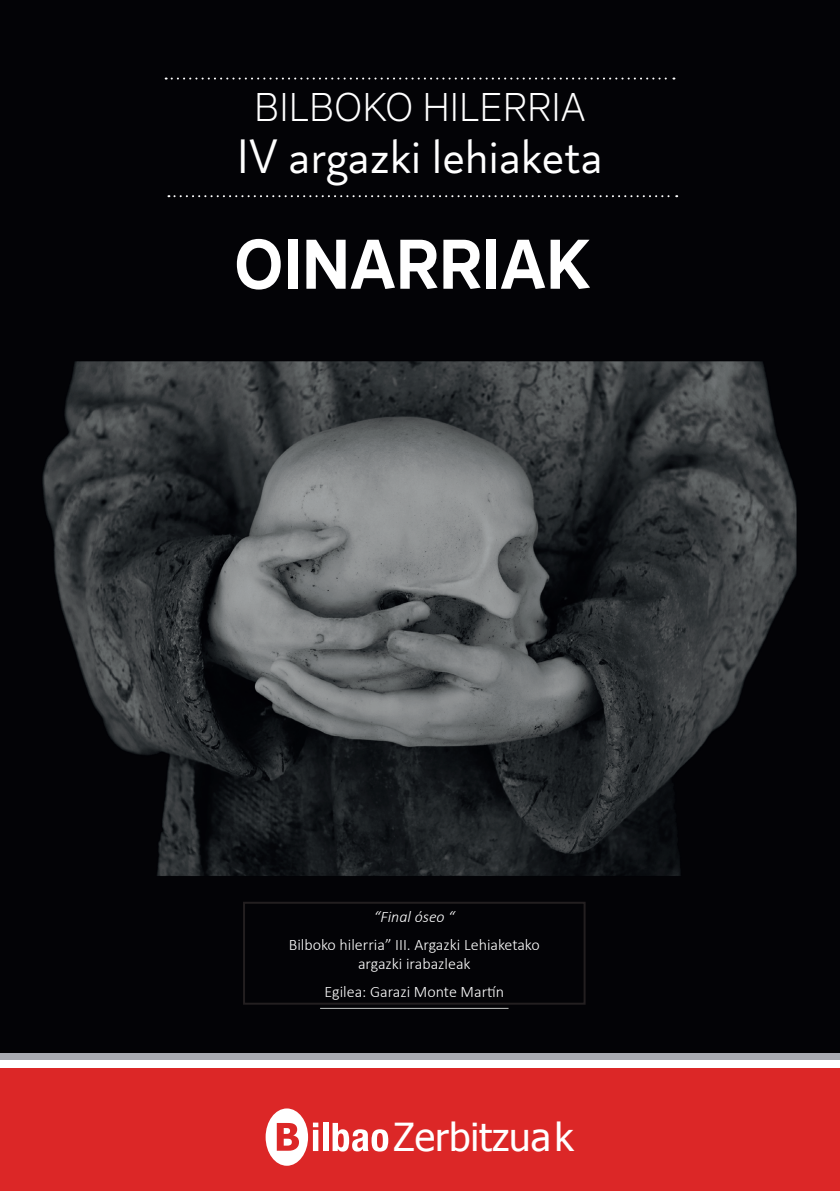
<style>
.page{position:relative;width:840px;height:1191px;background:#fff}
.page>*{position:absolute;margin:0;border:0;box-sizing:border-box;transform-origin:0 0}
.t1{font:700 70px "Magdelin Alt";color:#fff}
.t2{font:48px "Magdelin Alt";color:#fff}
.t3{font:300 40px "Magdelin Alt";color:#fff}
.t4{font:38.6px "Tahoma";color:#fff}
.t5{font:300 16px/19.2px "Calibri";color:#fff;text-align:center}
.t6{font:italic 300 16px "Calibri";color:#fff}
</style>
<div class="page">
<div style="left:0;top:1055px;width:839px;height:136px;background:#dc2727"></div>
<img style="left:0;top:0;width:839px;height:1053px">
<svg style="left:165px;top:78px;width:509px;height:2px"></svg>
<svg style="left:168px;top:195px;width:508px;height:2px"></svg>
<svg style="left:265px;top:1108px;width:53px;height:57px"></svg>
<div style="left:313px;top:1129px;width:5px;height:22px;background:#fff"></div>
<div style="left:322px;top:1123px;width:6px;height:28px;background:#fff"></div>
<svg style="left:332px;top:1123px;width:56px;height:28px"></svg>
<div style="left:243px;top:901px;width:342px;height:103px;border:2px solid #231f20"></div>
<div style="left:0;top:1053px;width:839px;height:8px;background:#a9abb1"></div>
<hr style="left:320px;top:1008px;width:188px;height:1px;background:#c1c3c2">
<div style="left:0;top:1060px;width:839px;height:8px;background:#fff"></div>
<h3 class="t3" style="left:254px;top:85px;width:333px">BILBOKO HILERRIA</h3>
<h2 class="t2" style="left:237px;top:129px;width:367px">IV argazki lehiaketa</h2>
<h1 class="t1" style="left:234px;top:224px;width:357px">OINARRIAK</h1>
<p class="t6" style="left:373px;top:906px;width:82px">“Final óseo “</p>
<p class="t5" style="left:289px;top:934px;width:252px">Bilboko hilerria” III. Argazki Lehiaketako argazki irabazleak</p>
<p class="t5" style="left:324px;top:981px;width:181px">Egilea: Garazi Monte Martín</p>
<h3 class="t4" style="left:393px;top:1111px;width:182px">Zerbitzuak</h3>
</div>
